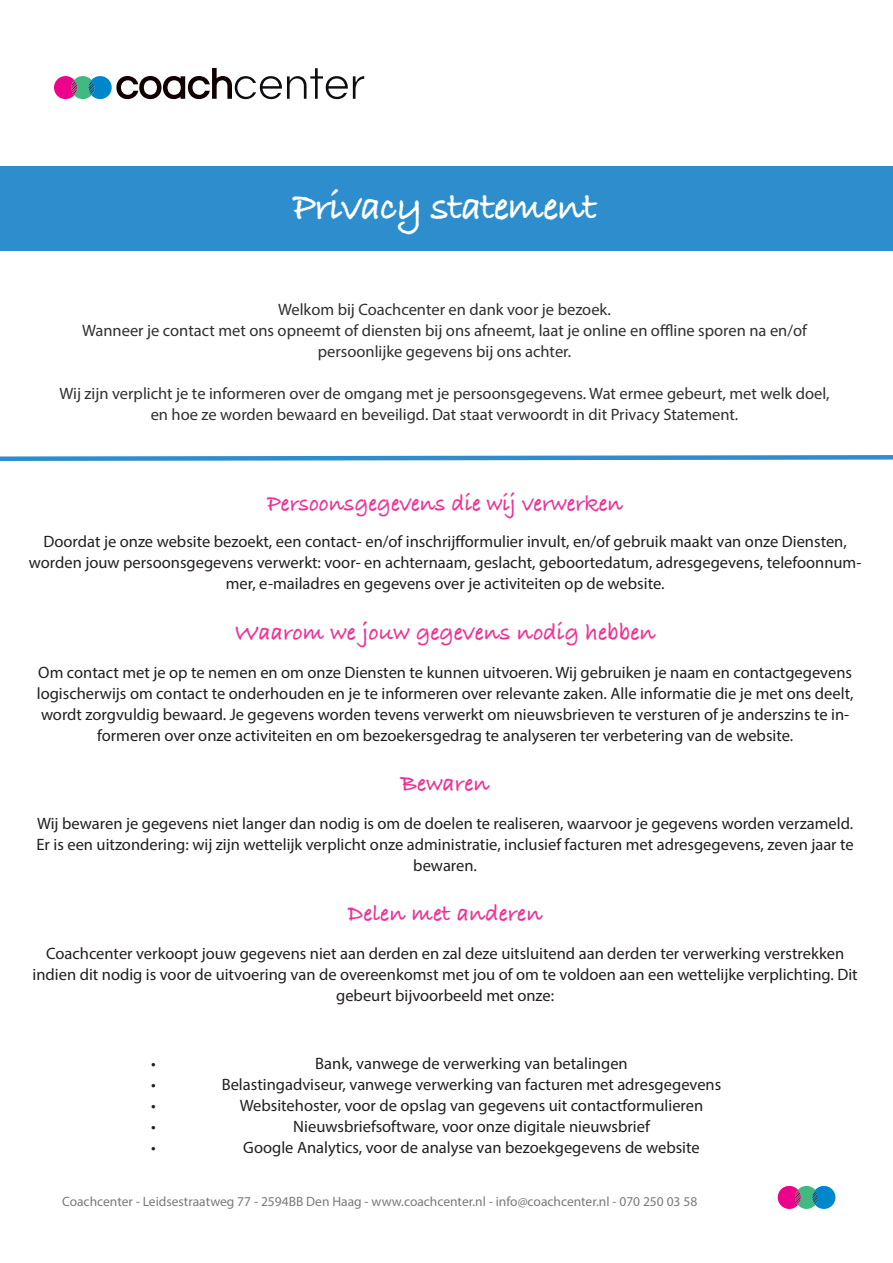
<style>
.page{position:relative;width:893px;height:1263px;background:#fff}
.page>*{position:absolute;margin:0;border:0;box-sizing:border-box;transform-origin:0 0}
.t1{font:700 40.5px "Bradley Hand ITCTT";letter-spacing:-.03em;color:#fff}
.t2{font:700 24px "Bradley Hand ITCTT";color:#ed3295}
.t3{font:16.5px/21px "Myriad Pro";color:#231f20;text-align:center}
.t4{font:16.5px/21px "Myriad Pro";color:#312f30;text-align:center}
.t5{font:13.5px "Myriad Pro";color:#787a7d}
</style>
<div class="page">
<div style="left:0;top:166px;width:893px;height:85px;background:#2e8ecd"></div>
<svg style="left:54px;top:68px;width:310px;height:31px"></svg>
<svg style="left:778px;top:1186px;width:57px;height:23px"></svg>
<svg style="left:0;top:455px;width:893px;height:6px;background:#61aad9"></svg>
<p class="t1" style="left:293px;top:176px;width:306px">Privacy statement</p>
<p class="t4" style="left:278px;top:298px;width:334px">Welkom bij Coachcenter en dank voor je bezoek.</p>
<p class="t4" style="left:82px;top:319px;width:726px">Wanneer je contact met ons opneemt of diensten bij ons afneemt, laat je online en offline sporen na en/of persoonlijke gegevens bij ons achter.</p>
<p class="t4" style="left:59px;top:382px;width:772px">Wij zijn verplicht je te informeren over de omgang met je persoonsgegevens. Wat ermee gebeurt, met welk doel, en hoe ze worden bewaard en beveiligd. Dat staat verwoordt in dit Privacy Statement.</p>
<p class="t2" style="left:267px;top:485px;width:357px">Persoonsgegevens die wij verwerken</p>
<p class="t3" style="left:29px;top:531px;width:834px">Doordat je onze website bezoekt, een contact- en/of inschrijfformulier invult, en/of gebruik maakt van onze Diensten, worden jouw persoonsgegevens verwerkt: voor- en achternaam, geslacht, geboortedatum, adresgegevens, telefoonnum&shy;mer, e-mailadres en gegevens over je activiteiten op de website.</p>
<p class="t2" style="left:235px;top:614px;width:422px">Waarom we jouw gegevens nodig hebben</p>
<p class="t3" style="left:37px;top:662px;width:818px">Om contact met je op te nemen en om onze Diensten te kunnen uitvoeren. Wij gebruiken je naam en contactgegevens logischerwijs om contact te onderhouden en je te informeren over relevante zaken. Alle informatie die je met ons deelt, wordt zorgvuldig bewaard. Je gegevens worden tevens verwerkt om nieuwsbrieven te versturen of je anderszins te in&shy;formeren over onze activiteiten en om bezoekersgedrag te analyseren ter verbetering van de website.</p>
<p class="t2" style="left:401px;top:765px;width:90px">Bewaren</p>
<p class="t3" style="left:37px;top:813px;width:819px">Wij bewaren je gegevens niet langer dan nodig is om de doelen te realiseren, waarvoor je gegevens worden verzameld.<br>Er is een uitzondering: wij zijn wettelijk verplicht onze administratie, inclusief facturen met adresgegevens, zeven jaar te bewaren.</p>
<p class="t2" style="left:348px;top:894px;width:196px">Delen met anderen</p>
<p class="t3" style="left:33px;top:942px;width:827px">Coachcenter verkoopt jouw gegevens niet aan derden en zal deze uitsluitend aan derden ter verwerking verstrekken indien dit nodig is voor de uitvoering van de overeenkomst met jou of om te voldoen aan een wettelijke verplichting. Dit gebeurt bijvoorbeeld met onze:</p>
<p class="t3" style="left:151px;top:1052px;width:6px">•</p>
<p class="t3" style="left:315px;top:1052px;width:314px">Bank, vanwege de verwerking van betalingen</p>
<p class="t3" style="left:151px;top:1073px;width:6px">•</p>
<p class="t3" style="left:222px;top:1073px;width:501px">Belastingadviseur, vanwege verwerking van facturen met adresgegevens</p>
<p class="t3" style="left:151px;top:1094px;width:6px">•</p>
<p class="t3" style="left:240px;top:1094px;width:465px">Websitehoster, voor de opslag van gegevens uit contactformulieren</p>
<p class="t3" style="left:151px;top:1115px;width:6px">•</p>
<p class="t3" style="left:293px;top:1115px;width:358px">Nieuwsbriefsoftware, voor onze digitale nieuwsbrief</p>
<p class="t3" style="left:151px;top:1136px;width:6px">•</p>
<p class="t3" style="left:243px;top:1136px;width:458px">Google Analytics, voor de analyse van bezoekgegevens de website</p>
<p class="t5" style="left:62px;top:1193px;width:637px">Coachcenter - Leidsestraatweg 77 - 2594BB Den Haag - www.coachcenter.nl - info@coachcenter.nl - 070 250 03 58</p>
</div>
